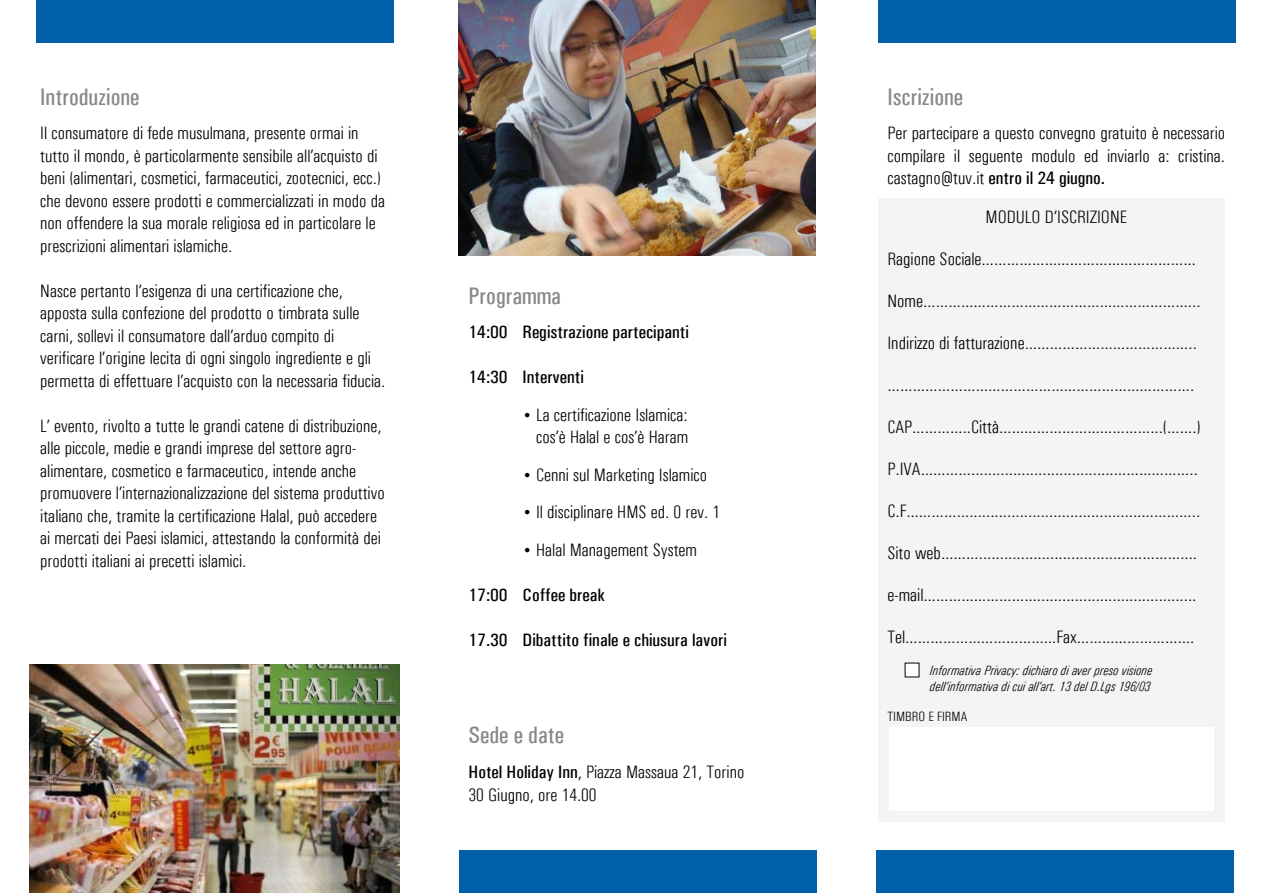
<style>
.page{position:relative;width:1263px;height:893px;background:#fff}
.page>*{position:absolute;margin:0;border:0;box-sizing:border-box;transform-origin:0 0}
.t1{font:500 24px "Univers Condensed";color:#87888a}
.t2{font:300 condensed 18px/22.5px "Univers";color:#000;scale:1.05 1}
.t3{font:500 18px "Univers Condensed";color:#000;scale:1.05 1}
.t4{font:italic 300 condensed 13.5px/16.5px "Univers";color:#000;scale:1.05 1}
.t5{font:300 condensed 13.5px "Univers";color:#000;scale:1.05 1}
.s1{font-family:"Times New Roman";font-weight:400;font-stretch:normal}
.s2{font-family:"Univers Condensed";font-weight:500;font-stretch:normal}
.s3{font-family:"Univers";font-weight:300;font-stretch:condensed}
</style>
<div class="page">
<div style="left:878px;top:199px;width:347px;height:623px;background:#f4f4f5"></div>
<div style="left:876px;top:850px;width:358px;height:43px;background:#0060a9"></div>
<div style="left:459px;top:850px;width:357px;height:43px;background:#0060a9"></div>
<div style="left:36px;top:0;width:357px;height:43px;background:#0060a9"></div>
<div style="left:878px;top:0;width:357px;height:43px;background:#0060a9"></div>
<div style="left:889px;top:727px;width:324px;height:84px;background:#fff"></div>
<div style="left:905px;top:663px;width:14px;height:14px;background:#fff"></div>
<img style="left:459px;top:0;width:356px;height:256px">
<img style="left:30px;top:664px;width:370px;height:228px">
<h1 class="t1" style="left:40px;top:83px;width:101px">Introduzione</h1>
<p class="t2" style="left:40px;top:122px;width:330px">Il consumatore di fede musulmana, presente ormai in tutto il mondo, è particolarmente sensibile all’acquisto di beni (alimentari, cosmetici, farmaceutici, zootecnici, ecc.) che devono essere prodotti e commercializzati in modo da non offendere la sua morale religiosa ed in particolare le prescrizioni alimentari islamiche.</p>
<p class="t2" style="left:40px;top:280px;width:330px">Nasce pertanto l’esigenza di una certificazione che, apposta sulla confezione del prodotto o timbrata sulle carni, sollevi il consumatore dall’arduo compito di verificare l’origine lecita di ogni singolo ingrediente e gli permetta di effettuare l’acquisto con la necessaria fiducia.</p>
<p class="t2" style="left:40px;top:415px;width:330px">L’ evento, rivolto a tutte le grandi catene di distribuzione, alle piccole, medie e grandi imprese del settore agro&shy;alimentare, cosmetico e farmaceutico, intende anche promuovere l’internazionalizzazione del sistema produttivo italiano che, tramite la certificazione Halal, può accedere ai mercati dei Paesi islamici, attestando la conformità dei prodotti italiani ai precetti islamici.</p>
<h1 class="t1" style="left:469px;top:282px;width:94px">Programma</h1>
<p class="t3" style="left:469px;top:322px;width:211px">14:00 Registrazione partecipanti</p>
<p class="t3" style="left:469px;top:367px;width:111px">14:30 Interventi</p>
<p class="t2" style="left:524px;top:404px;width:158px;text-align:right"><span class="s1">•</span> La certificazione Islamica: cos’è Halal e cos’è Haram</p>
<p class="t2" style="left:524px;top:464px;width:176px"><span class="s1">•</span> Cenni sul Marketing Islamico</p>
<p class="t2" style="left:524px;top:501px;width:188px"><span class="s1">•</span> Il disciplinare HMS ed. 0 rev. 1</p>
<p class="t2" style="left:524px;top:539px;width:166px"><span class="s1">•</span> Halal Management System</p>
<p class="t3" style="left:469px;top:584px;width:132px">17:00 Coffee break</p>
<p class="t3" style="left:469px;top:629px;width:247px">17.30 Dibattito finale e chiusura lavori</p>
<h1 class="t1" style="left:469px;top:721px;width:97px">Sede e date</h1>
<p class="t2" style="left:469px;top:761px;width:264px"><span class="s2">Hotel Holiday Inn</span>, Piazza Massaua 21, Torino<br>30 Giugno, ore 14.00</p>
<h1 class="t1" style="left:887px;top:83px;width:77px">Iscrizione</h1>
<p class="t2" style="left:887px;top:122px;width:323px">Per partecipare a questo convegno gratuito è necessario compilare il seguente modulo ed inviarlo a: cristina.</p>
<p class="t3" style="left:887px;top:168px;width:209px"><span class="s3">castagno@tuv.it</span> entro il 24 giugno.</p>
<p class="t2" style="left:985px;top:206px;width:136px">MODULO D’ISCRIZIONE</p>
<p class="t2" style="left:887px;top:248px;width:295px">Ragione Sociale……………………………………………</p>
<p class="t2" style="left:887px;top:290px;width:300px">Nome………………………………………………………...</p>
<p class="t2" style="left:887px;top:332px;width:296px">Indirizzo di fatturazione…………………………………..</p>
<p class="t2" style="left:887px;top:374px;width:294px">……………………………………………………………….</p>
<p class="t2" style="left:887px;top:416px;width:300px">CAP…………..Città………………………………...(…….)</p>
<p class="t2" style="left:887px;top:458px;width:297px">P.IVA…………..................................………………..</p>
<p class="t2" style="left:887px;top:500px;width:299px">C.F…………….........................................…………..</p>
<p class="t2" style="left:887px;top:542px;width:296px">Sito web………....................................…………....</p>
<p class="t2" style="left:887px;top:584px;width:296px">e-mail………………………......................................</p>
<p class="t2" style="left:887px;top:626px;width:294px">Tel………………………………Fax……………………….</p>
<p class="t4" style="left:930px;top:662px;width:213px">Informativa Privacy: dichiaro di aver preso visione dell’informativa di cui all’art. 13 del D.Lgs 196/03</p>
<p class="t5" style="left:887px;top:709px;width:77px">TIMBRO E FIRMA</p>
</div>
